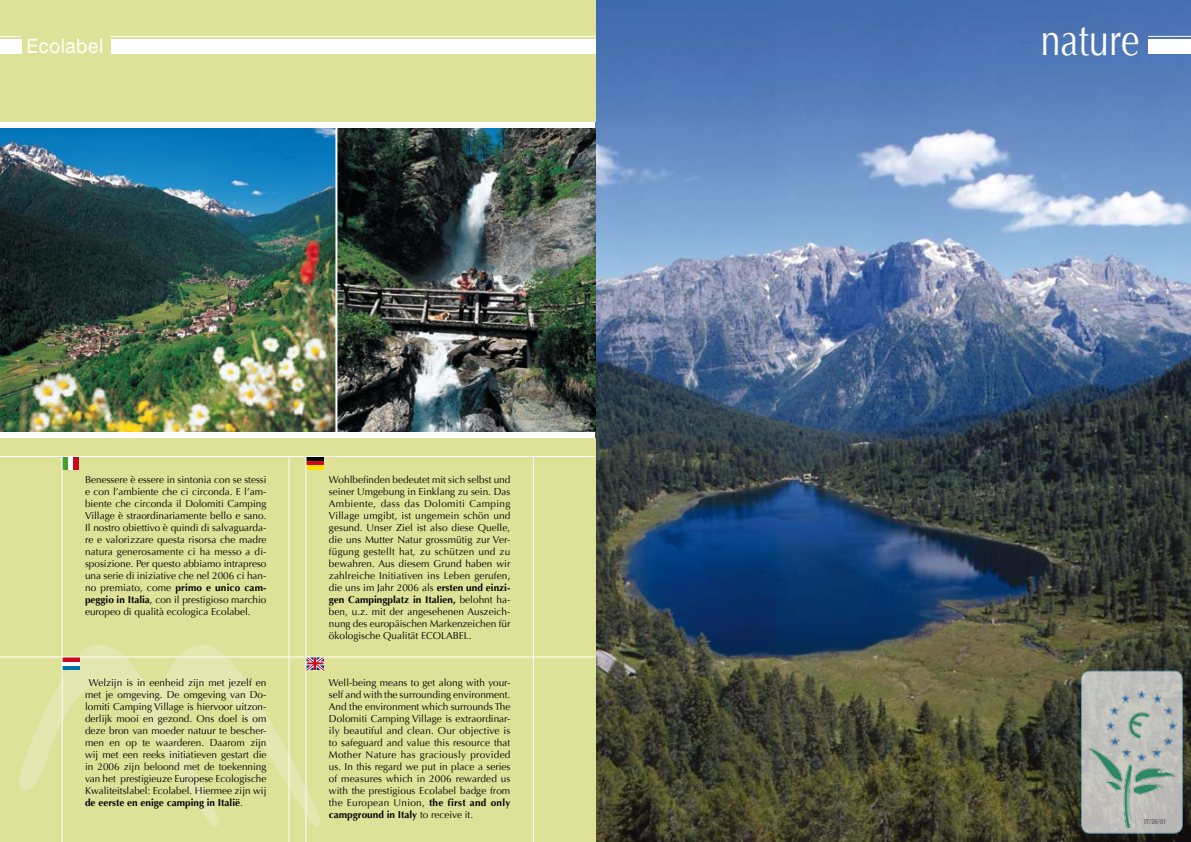
<style>
.page{position:relative;width:1191px;height:842px;background:#fff}
.page>*{position:absolute;margin:0;border:0;box-sizing:border-box;transform-origin:0 0}
.t1{font:46px "Optima";color:#fff;scale:.79 1}
.t2{font:expanded 20px "Helvetica Neue";letter-spacing:.05em;color:#fff;scale:.79 1}
.t3{font:10px/12px "Optima";color:#000;text-align:justify}
.t4{font:700 condensed 7px "Helvetica Neue";color:#707173;scale:.96 1}
.s1{font-weight:700}
</style>
<div class="page">
<img style="left:595px;top:0;width:596px;height:842px">
<div style="left:0;top:439px;width:595px;height:403px;background:#dee298"></div>
<svg style="left:16px;top:624px;width:309px;height:209px"></svg>
<div style="left:0;top:0;width:595px;height:121px;background:#dee298"></div>
<img style="left:0;top:128px;width:595px;height:304px">
<div style="left:62px;top:457px;width:6px;height:12px;background:#45a12b"></div>
<div style="left:68px;top:457px;width:6px;height:12px;background:#fff"></div>
<div style="left:74px;top:457px;width:5px;height:12px;background:#cd071e"></div>
<div style="left:306px;top:464px;width:17px;height:5px;background:#ffe300"></div>
<div style="left:306px;top:458px;width:17px;height:7px;background:#cd071e"></div>
<hr style="left:306px;top:457px;width:17px;height:4px;background:#000">
<svg style="left:307px;top:658px;width:16px;height:12px"></svg>
<div style="left:62px;top:665px;width:17px;height:5px;background:#0072ac"></div>
<svg style="left:63px;top:661px;width:16px;height:4px"></svg>
<hr style="left:62px;top:657px;width:17px;height:4px;background:#cd071e">
<hr style="left:289px;top:456px;width:1px;height:386px;background:#fff">
<hr style="left:306px;top:456px;width:1px;height:386px;background:#fff">
<hr style="left:62px;top:456px;width:1px;height:386px;background:#fff">
<hr style="left:533px;top:456px;width:1px;height:386px;background:#fff">
<hr style="left:0;top:456px;width:595px;height:1px;background:#fff">
<hr style="left:335px;top:126px;width:2px;height:306px;background:#fff">
<hr style="left:0;top:657px;width:595px;height:1px;background:#fff">
<div style="left:0;top:39px;width:21px;height:15px;background:#fff"></div>
<div style="left:111px;top:39px;width:484px;height:15px;background:#fff"></div>
<div style="left:1148px;top:39px;width:43px;height:15px;background:#fff"></div>
<svg style="left:0;top:36px;width:21px;height:1px"></svg>
<hr style="left:111px;top:36px;width:484px;height:1px;background:#fff">
<hr style="left:1148px;top:36px;width:43px;height:1px;background:#fff">
<div style="left:1081px;top:671px;width:101px;height:162px;background:#bebebb;border-radius:9px"></div>
<div style="left:1081px;top:671px;width:101px;height:163px;border:1px solid #83d0f0;border-radius:9px"></div>
<img style="left:1087px;top:690px;width:89px;height:137px">
<p class="t2" style="left:27px;top:34px;width:98px">Ecolabel</p>
<p class="t3" style="left:85px;top:474px;width:183px">Benessere è essere in sintonia con se stessi e con l’ambiente che ci circonda. E l’am&shy;biente che circonda il Dolomiti Camping Village è straordinariamente bello e sano.<br>Il nostro obiettivo è quindi di salvaguarda&shy;re e valorizzare questa risorsa che madre natura generosamente ci ha messo a di&shy;sposizione. Per questo abbiamo intrapreso una serie di iniziative che nel 2006 ci han&shy;no premiato, come <span class="s1">primo e unico cam&shy;peggio in Italia</span>, con il prestigioso marchio europeo di qualità ecologica Ecolabel.</p>
<p class="t3" style="left:329px;top:474px;width:183px">Wohlbefinden bedeutet mit sich selbst und seiner Umgebung in Einklang zu sein. Das Ambiente, dass das Dolomiti Camping Village umgibt, ist ungemein schön und gesund. Unser Ziel ist also diese Quelle, die uns Mutter Natur grossmütig zur Ver&shy;fügung gestellt hat, zu schützen und zu bewahren. Aus diesem Grund haben wir zahlreiche Initiativen ins Leben gerufen, die uns im Jahr 2006 als <span class="s1">ersten und einzi&shy;gen Campingplatz in Italien,</span> belohnt ha&shy;ben, u.z. mit der angesehenen Auszeich&shy;nung des europäischen Markenzeichen für ökologische Qualität ECOLABEL.</p>
<p class="t3" style="left:85px;top:676px;width:183px;text-indent:4px">Welzijn is in eenheid zijn met jezelf en met je omgeving. De omgeving van Do&shy;lomiti Camping Village is hiervoor uitzon&shy;derlijk mooi en gezond. Ons doel is om deze bron van moeder natuur te bescher&shy;men en op te waarderen. Daarom zijn wij met een reeks initiatieven gestart die in 2006 zijn beloond met de toekenning van het prestigieuze Europese Ecologische Kwaliteitslabel: Ecolabel. Hiermee zijn wij <span class="s1">de eerste en enige camping in Italië</span>.</p>
<p class="t3" style="left:329px;top:676px;width:183px">Well-being means to get along with your&shy;self and with the surrounding environment.<br>And the environment which surrounds The Dolomiti Camping Village is extraordinar&shy;ily beautiful and clean. Our objective is to safeguard and value this resource that Mother Nature has graciously provided us. In this regard we put in place a series of measures which in 2006 rewarded us with the prestigious Ecolabel badge from the European Union, <span class="s1">the first and only campground in Italy</span> to receive it.</p>
<p class="t1" style="left:1040px;top:13px;width:127px">nature</p>
<p class="t4" style="left:1144px;top:817px;width:25px">IT/26/01</p>
</div>
